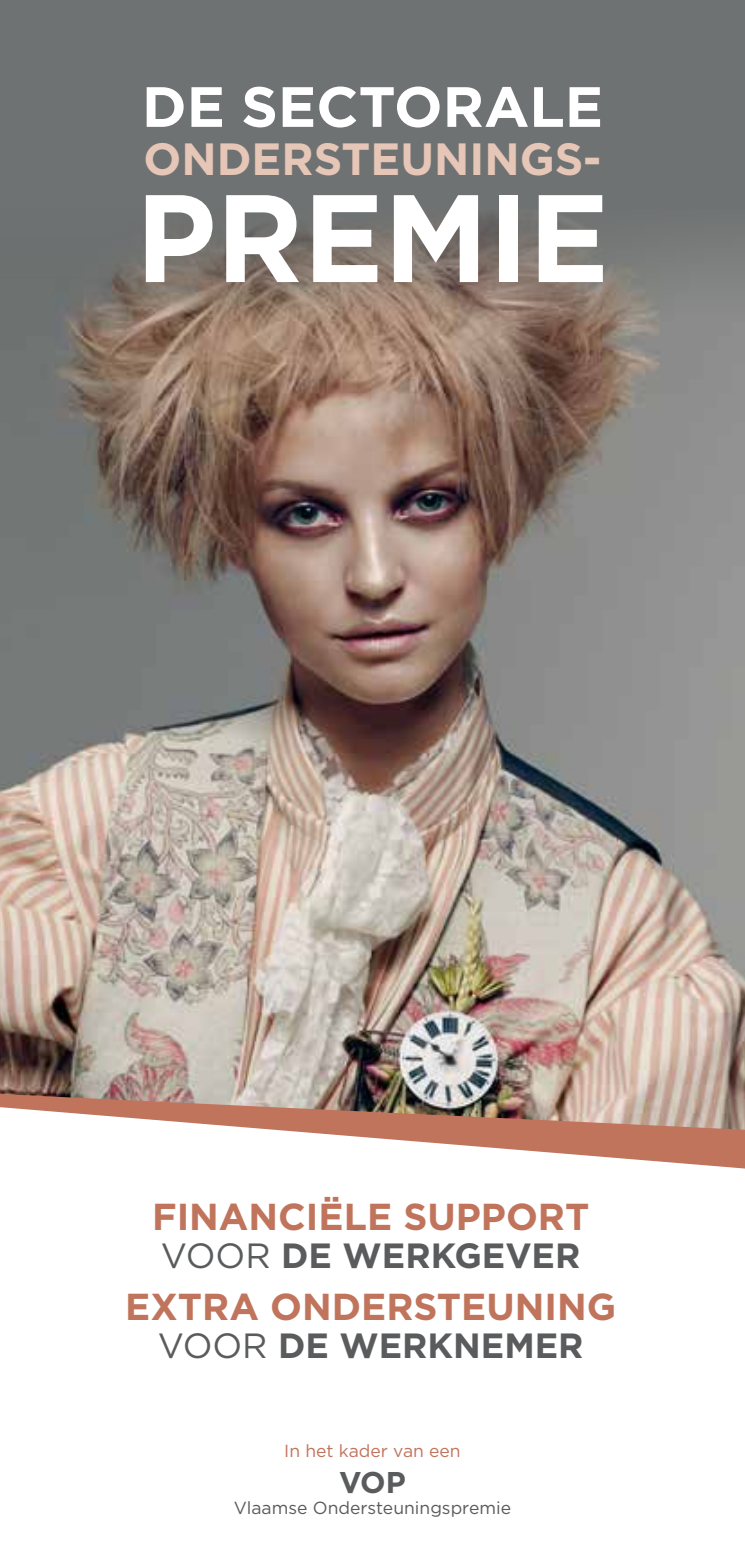
<style>
.page{position:relative;width:745px;height:1560px;background:#fff}
.page>*{position:absolute;margin:0;border:0;box-sizing:border-box;transform-origin:0 0}
.t1{font:700 124px "Gotham";color:#fff}
.t2{font:700 56.75px "Gotham";color:#fff}
.t3{font:700 45px "Gotham";color:#e6c6b7}
.t4{font:700 37.5px "Gotham";color:#c0745c}
.t5{font:700 35px "Gotham";color:#5a5b5c}
.t6{font:700 30px "Gotham";color:#5a5b5c}
.t7{font:17.5px "Gotham";color:#5a5b5c}
.t8{font:17.5px "Gotham";color:#c0745c}
.s1{font-weight:400}
</style>
<div class="page">
<svg style="left:266px;top:1129px;width:478px;height:39px"></svg>
<div style="left:0;top:0;width:744px;height:198px;background:#6f7272"></div>
<img style="left:0;top:314px;width:744px;height:815px">
<svg style="left:0;top:198px;width:744px;height:116px;background:#7b7570"></svg>
<h2 class="t2" style="left:142px;top:69px;width:462px">DE SECTORALE</h2>
<p class="t3" style="left:143px;top:129px;width:459px">ONDERSTEUNINGS-</p>
<h1 class="t1" style="left:136px;top:156px;width:474px">PREMIE</h1>
<p class="t4" style="left:152px;top:1191px;width:438px">FINANCIËLE SUPPORT</p>
<p class="t5" style="left:161px;top:1231px;width:420px"><span class="s1">VOOR</span> DE WERKGEVER</p>
<p class="t4" style="left:125px;top:1281px;width:492px">EXTRA ONDERSTEUNING</p>
<p class="t5" style="left:158px;top:1321px;width:427px"><span class="s1">VOOR</span> DE WERKNEMER</p>
<p class="t8" style="left:284px;top:1439px;width:178px">In het kader van een</p>
<p class="t6" style="left:339px;top:1462px;width:68px">VOP</p>
<p class="t7" style="left:234px;top:1496px;width:278px">Vlaamse Ondersteuningspremie</p>
</div>
